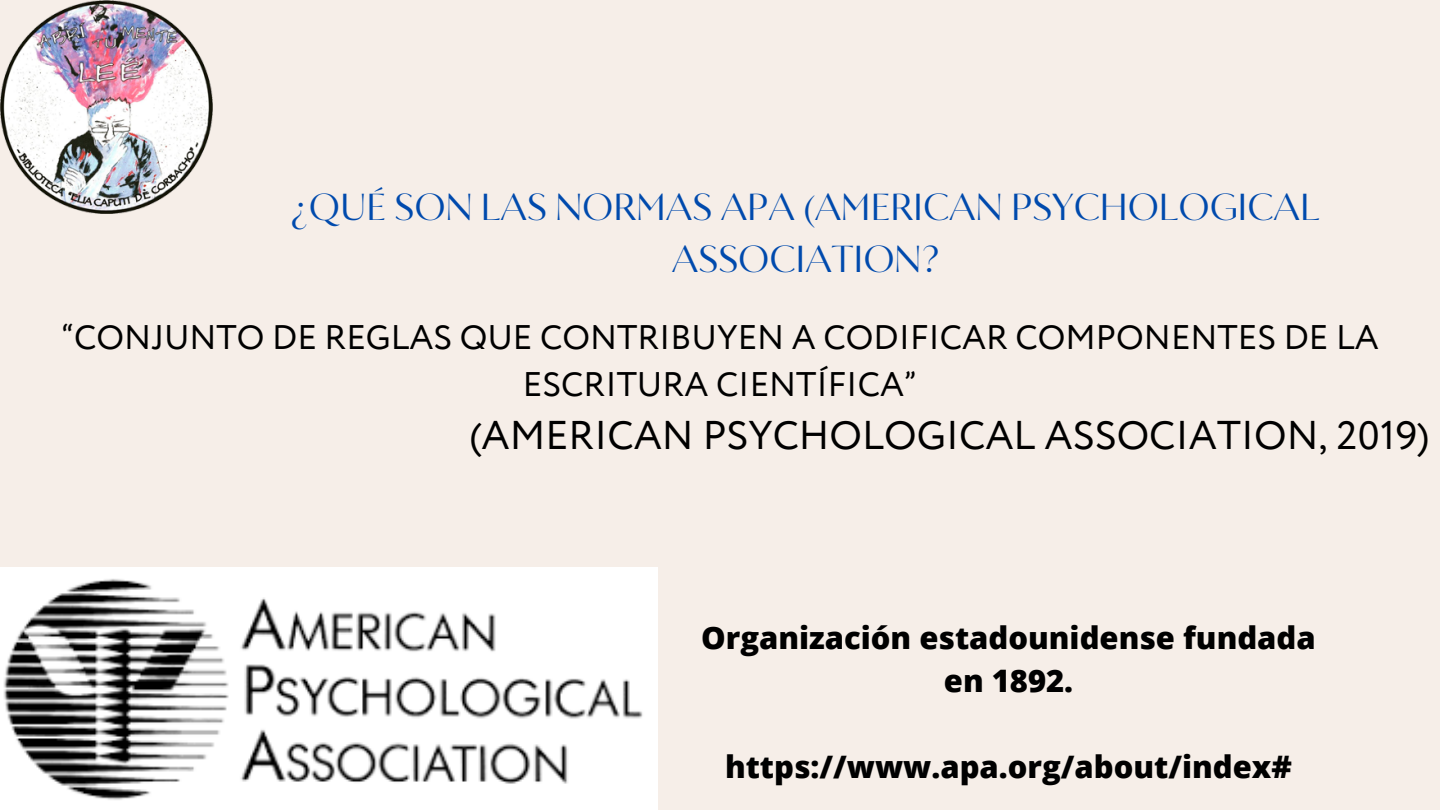
<style>
.page{position:relative;width:1440px;height:810px;background:#f6eee8}
.page>*{position:absolute;margin:0;border:0;box-sizing:border-box;transform-origin:0 0}
.t1{font:40px "Circe";color:#000}
.t2{font:37.5px/52.1px "Circe Contrast";color:#004aad;text-align:center}
.t3{font:34px/47.2px "Circe";color:#000;text-align:center}
.t4{font:800 31px/43px "Open Sans";color:#000;text-align:center}
</style>
<div class="page">
<img style="left:0;top:568px;width:658px;height:242px">
<img style="left:0;top:0;width:213px;height:213px">
<p class="t2" style="left:291px;top:182px;width:1030px">¿QUÉ SON LAS NORMAS APA (AMERICAN PSYCHOLOGICAL<br>ASSOCIATION?</p>
<p class="t3" style="left:61px;top:316px;width:1319px">“CONJUNTO DE REGLAS QUE CONTRIBUYEN A CODIFICAR COMPONENTES DE LA<br>ESCRITURA CIENTÍFICA”</p>
<p class="t1" style="left:470px;top:408px;width:961px">(AMERICAN PSYCHOLOGICAL ASSOCIATION, 2019)</p>
<p class="t4" style="left:701px;top:616px;width:616px">Organización estadounidense fundada en 1892.</p>
<p class="t4" style="left:725px;top:745px;width:568px">https://www.apa.org/about/index#</p>
</div>
